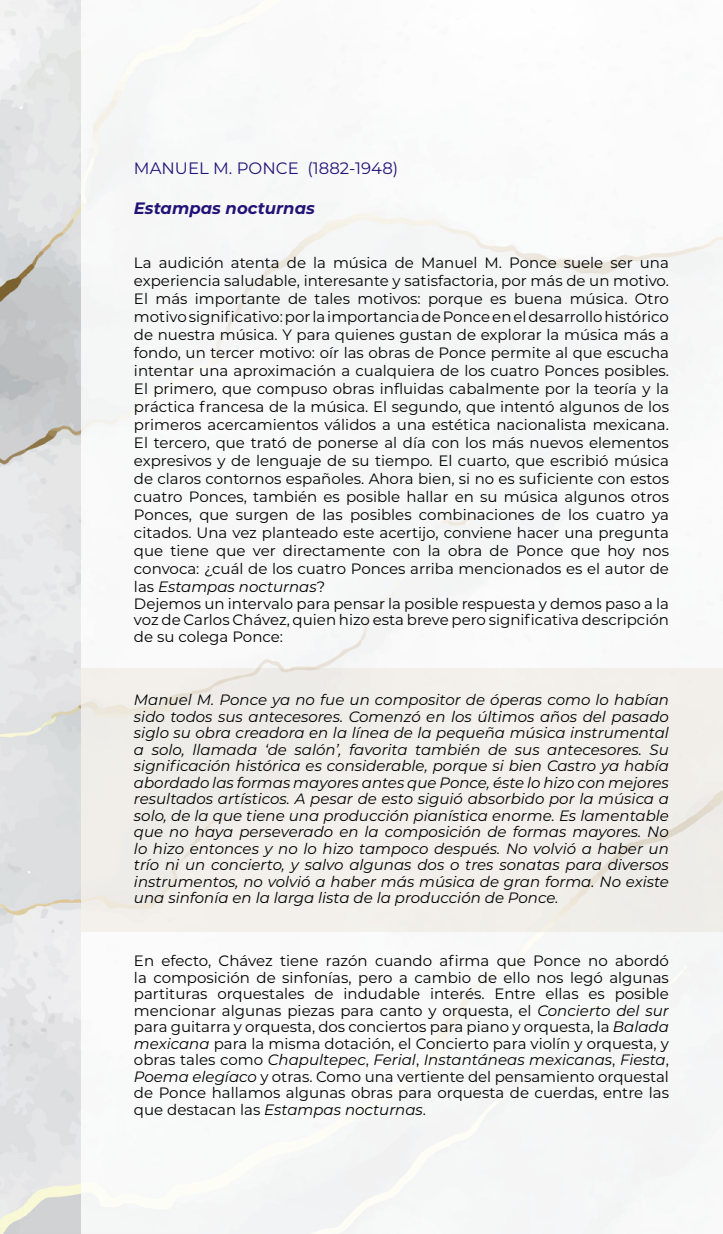
<style>
.page{position:relative;width:723px;height:1234px;background:#fff}
.page>*{position:absolute;margin:0;border:0;box-sizing:border-box;transform-origin:0 0}
.t1{font:16.5px "Montserrat";color:#231377}
.t2{font:italic 700 16.5px "Montserrat";color:#231377}
.t3{font:15px/18px "Montserrat";color:#000;text-align:justify}
.t4{font:italic 15px/16.5px "Montserrat";color:#000;text-align:justify}
.s1{font-style:italic}
</style>
<div class="page">
<img style="left:0;top:0;width:81px;height:1233px">
<div style="left:81px;top:0;width:642px;height:1233px;background:#f8f8f8"></div>
<div style="left:81px;top:668px;width:642px;height:263px;background:#f2efea"></div>
<p class="t1" style="left:134px;top:157px;width:266px">MANUEL M. PONCE (1882-1948)</p>
<p class="t2" style="left:134px;top:196px;width:182px">Estampas nocturnas</p>
<p class="t3" style="left:134px;top:253px;width:536px">La audición atenta de la música de Manuel M. Ponce suele ser una experiencia saludable, interesante y satisfactoria, por más de un motivo.<br>El más importante de tales motivos: porque es buena música. Otro motivo significativo: por la importancia de Ponce en el desarrollo histórico de nuestra música. Y para quienes gustan de explorar la música más a fondo, un tercer motivo: oír las obras de Ponce permite al que escucha intentar una aproximación a cualquiera de los cuatro Ponces posibles.<br>El primero, que compuso obras influidas cabalmente por la teoría y la práctica francesa de la música. El segundo, que intentó algunos de los primeros acercamientos válidos a una estética nacionalista mexicana.<br>El tercero, que trató de ponerse al día con los más nuevos elementos expresivos y de lenguaje de su tiempo. El cuarto, que escribió música de claros contornos españoles. Ahora bien, si no es suficiente con estos cuatro Ponces, también es posible hallar en su música algunos otros Ponces, que surgen de las posibles combinaciones de los cuatro ya citados. Una vez planteado este acertijo, conviene hacer una pregunta que tiene que ver directamente con la obra de Ponce que hoy nos convoca: ¿cuál de los cuatro Ponces arriba mencionados es el autor de las <span class="s1">Estampas nocturnas</span>?</p>
<p class="t3" style="left:134px;top:594px;width:536px;line-height:16.5px">Dejemos un intervalo para pensar la posible respuesta y demos paso a la voz de Carlos Chávez, quien hizo esta breve pero significativa descripción de su colega Ponce:</p>
<p class="t4" style="left:134px;top:690px;width:536px">Manuel M. Ponce ya no fue un compositor de óperas como lo habían sido todos sus antecesores. Comenzó en los últimos años del pasado siglo su obra creadora en la línea de la pequeña música instrumental a solo, llamada ‘de salón’, favorita también de sus antecesores. Su significación histórica es considerable, porque si bien Castro ya había abordado las formas mayores antes que Ponce, éste lo hizo con mejores resultados artísticos. A pesar de esto siguió absorbido por la música a solo, de la que tiene una producción pianística enorme. Es lamentable que no haya perseverado en la composición de formas mayores. No lo hizo entonces y no lo hizo tampoco después. No volvió a haber un trío ni un concierto, y salvo algunas dos o tres sonatas para diversos instrumentos, no volvió a haber más música de gran forma. No existe una sinfonía en la larga lista de la producción de Ponce.</p>
<p class="t3" style="left:134px;top:951px;width:536px;line-height:16.5px">En efecto, Chávez tiene razón cuando afirma que Ponce no abordó la composición de sinfonías, pero a cambio de ello nos legó algunas partituras orquestales de indudable interés. Entre ellas es posible mencionar algunas piezas para canto y orquesta, el <span class="s1">Concierto del sur </span>para guitarra y orquesta, dos conciertos para piano y orquesta, la <span class="s1">Balada mexicana</span> para la misma dotación, el Concierto para violín y orquesta, y obras tales como <span class="s1">Chapultepec</span>, <span class="s1">Ferial</span>, <span class="s1">Instantáneas mexicanas</span>, <span class="s1">Fiesta</span>, <span class="s1">Poema elegíaco</span> y otras. Como una vertiente del pensamiento orquestal de Ponce hallamos algunas obras para orquesta de cuerdas, entre las que destacan las <span class="s1">Estampas nocturnas</span>.</p>
</div>
